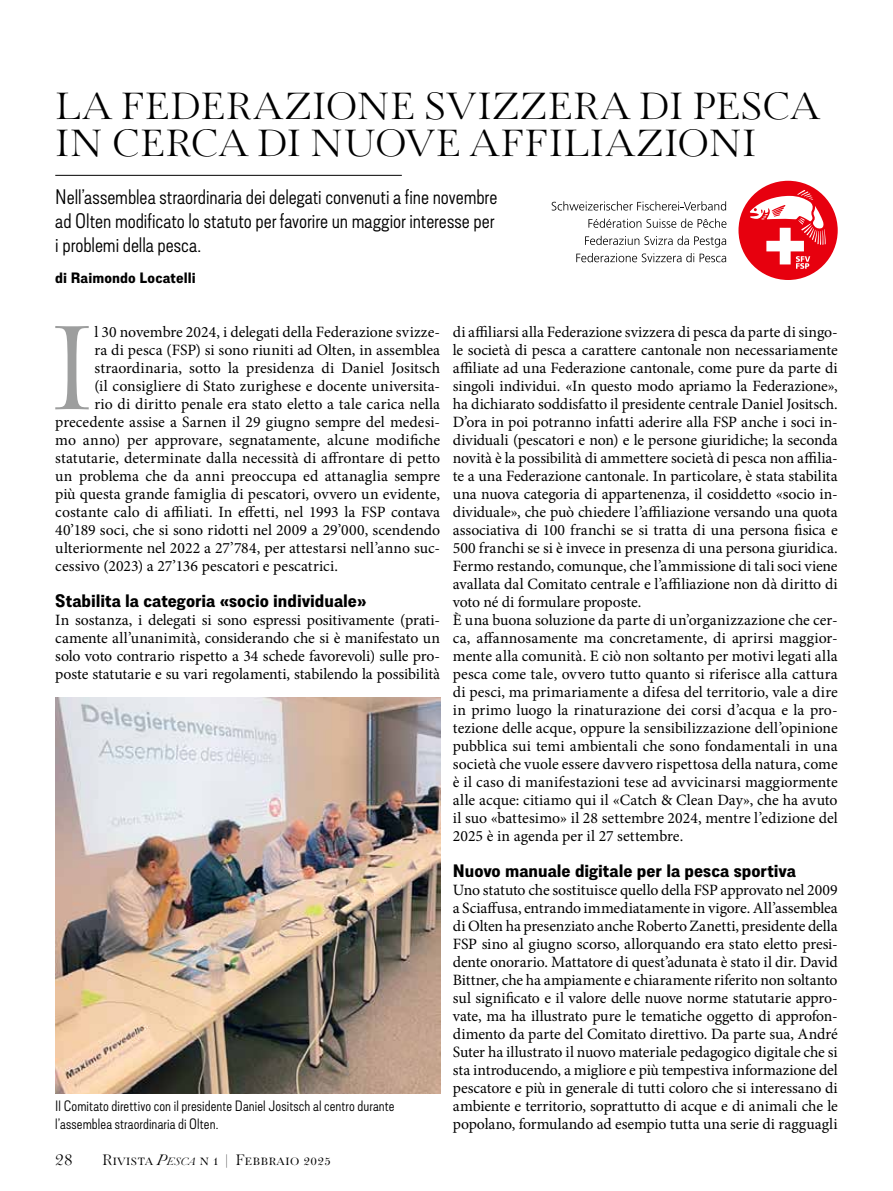
<style>
.page{position:relative;width:893px;height:1191px;background:#fff}
.page>*{position:absolute;margin:0;border:0;box-sizing:border-box;transform-origin:0 0}
.t1{font:300 118.2px "Paganini";color:#9d9e9e}
.t2{font:300 37.5px/37.5px "Paganini";letter-spacing:.01em;color:#000}
.t3{font:300 21px/24px "Lorimer No 2";letter-spacing:-.005em;color:#000}
.t4{font:700 18px "Lorimer No 2";color:#000}
.t5{font:15.75px/18px "Minion Pro";color:#000;text-align:justify}
.t6{font:300 15px/18px "Lorimer No 2";letter-spacing:.005em;color:#000}
.t7{font:300 15px "Paganini";color:#000}
.t8{font:700 15px "Lorimer No 2";letter-spacing:.005em;color:#000}
.s1{font-style:italic}
.s2{font-style:italic;font-size:10.5px}
</style>
<div class="page">
<hr style="left:55px;top:175px;width:347px;height:1px;background:#000">
<img style="left:55px;top:697px;width:385px;height:396px">
<div style="left:738px;top:181px;width:100px;height:99px;background:#e7000e;border-radius:50%"></div>
<svg style="left:749px;top:190px;width:77px;height:79px"></svg>
<svg style="left:552px;top:201px;width:174px;height:9px"></svg>
<svg style="left:588px;top:218px;width:138px;height:10px"></svg>
<svg style="left:585px;top:236px;width:141px;height:11px"></svg>
<svg style="left:576px;top:253px;width:118px;height:9px"></svg>
<svg style="left:700px;top:254px;width:26px;height:8px"></svg>
<h2 class="t2" style="left:55px;top:89px;width:766px">LA FEDERAZIONE SVIZZERA DI PESCA<br>IN CERCA DI NUOVE AFFILIAZIONI</h2>
<h3 class="t3" style="left:55px;top:184px;width:444px">Nell’assemblea straordinaria dei delegati convenuti a fine novembre ad Olten modificato lo statuto per favorire un maggior interesse per i problemi della pesca.</h3>
<p class="t8" style="left:55px;top:269px;width:142px">di Raimondo Locatelli</p>
<h1 class="t1" style="left:49px;top:307px;width:47px">I</h1>
<p class="t5" style="left:95px;top:323px;width:347px">l 30 novembre 2024, i delegati della Federazione svizze-</p>
<p class="t5" style="left:95px;top:341px;width:347px">ra di pesca (FSP) si sono riuniti ad Olten, in assemblea</p>
<p class="t5" style="left:95px;top:359px;width:347px">straordinaria, sotto la presidenza di Daniel Jositsch</p>
<p class="t5" style="left:95px;top:377px;width:347px">(il consigliere di Stato zurighese e docente universita-</p>
<p class="t5" style="left:95px;top:395px;width:347px">rio di diritto penale era stato eletto a tale carica nella</p>
<p class="t5" style="left:55px;top:413px;width:386px">precedente assise a Sarnen il 29 giugno sempre del medesi-</p>
<p class="t5" style="left:55px;top:431px;width:386px">mo anno) per approvare, segnatamente, alcune modifiche</p>
<p class="t5" style="left:55px;top:449px;width:386px">statutarie, determinate dalla necessità di affrontare di petto</p>
<p class="t5" style="left:55px;top:467px;width:386px">un problema che da anni preoccupa ed attanaglia sempre</p>
<p class="t5" style="left:55px;top:485px;width:386px">più questa grande famiglia di pescatori, ovvero un evidente,</p>
<p class="t5" style="left:55px;top:503px;width:386px">costante calo di affiliati. In effetti, nel 1993 la FSP contava</p>
<p class="t5" style="left:55px;top:521px;width:386px">40’189 soci, che si sono ridotti nel 2009 a 29’000, scendendo</p>
<p class="t5" style="left:55px;top:539px;width:386px">ulteriormente nel 2022 a 27’784, per attestarsi nell’anno suc-</p>
<p class="t5" style="left:55px;top:557px;width:284px">cessivo (2023) a 27’136 pescatori e pescatrici.</p>
<p class="t4" style="left:55px;top:590px;width:313px">Stabilita la categoria «socio individuale»</p>
<p class="t5" style="left:55px;top:611px;width:386px">In sostanza, i delegati si sono espressi positivamente (prati&shy;camente all’unanimità, considerando che si è manifestato un solo voto contrario rispetto a 34 schede favorevoli) sulle pro&shy;poste statutarie e su vari regolamenti, stabilendo la possibilità</p>
<p class="t6" style="left:55px;top:1096px;width:341px">Il Comitato direttivo con il presidente Daniel Jositsch al centro durante l’assemblea straordinaria di Olten.</p>
<p class="t7" style="left:55px;top:1152px;width:19px">28</p>
<p class="t7" style="left:102px;top:1152px;width:230px">Rivista <span class="s1">P</span><span class="s2">ESCA</span> n 1 | Febbraio 2025</p>
<p class="t5" style="left:453px;top:323px;width:386px;text-align:left">di affiliarsi alla Federazione svizzera di pesca da parte di singo&shy;le società di pesca a carattere cantonale non necessariamente affiliate ad una Federazione cantonale, come pure da parte di singoli individui. «In questo modo apriamo la Federazione», ha dichiarato soddisfatto il presidente centrale Daniel Jositsch.<br>D’ora in poi potranno infatti aderire alla FSP anche i soci in&shy;dividuali (pescatori e non) e le persone giuridiche; la seconda novità è la possibilità di ammettere società di pesca non affilia&shy;te a una Federazione cantonale. In particolare, è stata stabilita una nuova categoria di appartenenza, il cosiddetto «socio in&shy;dividuale», che può chiedere l’affiliazione versando una quota associativa di 100 franchi se si tratta di una persona fisica e 500 franchi se si è invece in presenza di una persona giuridica.<br>Fermo restando, comunque, che l’ammissione di tali soci viene avallata dal Comitato centrale e l’affiliazione non dà diritto di voto né di formulare proposte.<br>È una buona soluzione da parte di un’organizzazione che cer&shy;ca, affannosamente ma concretamente, di aprirsi maggior&shy;mente alla comunità. E ciò non soltanto per motivi legati alla pesca come tale, ovvero tutto quanto si riferisce alla cattura di pesci, ma primariamente a difesa del territorio, vale a dire in primo luogo la rinaturazione dei corsi d’acqua e la pro&shy;tezione delle acque, oppure la sensibilizzazione dell’opinione pubblica sui temi ambientali che sono fondamentali in una società che vuole essere davvero rispettosa della natura, come è il caso di manifestazioni tese ad avvicinarsi maggiormente alle acque: citiamo qui il «Catch &amp; Clean Day», che ha avuto il suo «battesimo» il 28 settembre 2024, mentre l’edizione del 2025 è in agenda per il 27 settembre.</p>
<p class="t4" style="left:453px;top:860px;width:345px">Nuovo manuale digitale per la pesca sportiva</p>
<p class="t5" style="left:453px;top:881px;width:386px">Uno statuto che sostituisce quello della FSP approvato nel 2009 a Sciaffusa, entrando immediatamente in vigore. All’assemblea di Olten ha presenziato anche Roberto Zanetti, presidente della FSP sino al giugno scorso, allorquando era stato eletto presi&shy;dente onorario. Mattatore di quest’adunata è stato il dir. David Bittner, che ha ampiamente e chiaramente riferito non soltanto sul significato e il valore delle nuove norme statutarie appro&shy;vate, ma ha illustrato pure le tematiche oggetto di approfon&shy;dimento da parte del Comitato direttivo. Da parte sua, André Suter ha illustrato il nuovo materiale pedagogico digitale che si sta introducendo, a migliore e più tempestiva informazione del pescatore e più in generale di tutti coloro che si interessano di ambiente e territorio, soprattutto di acque e di animali che le popolano, formulando ad esempio tutta una serie di ragguagli</p>
</div>
